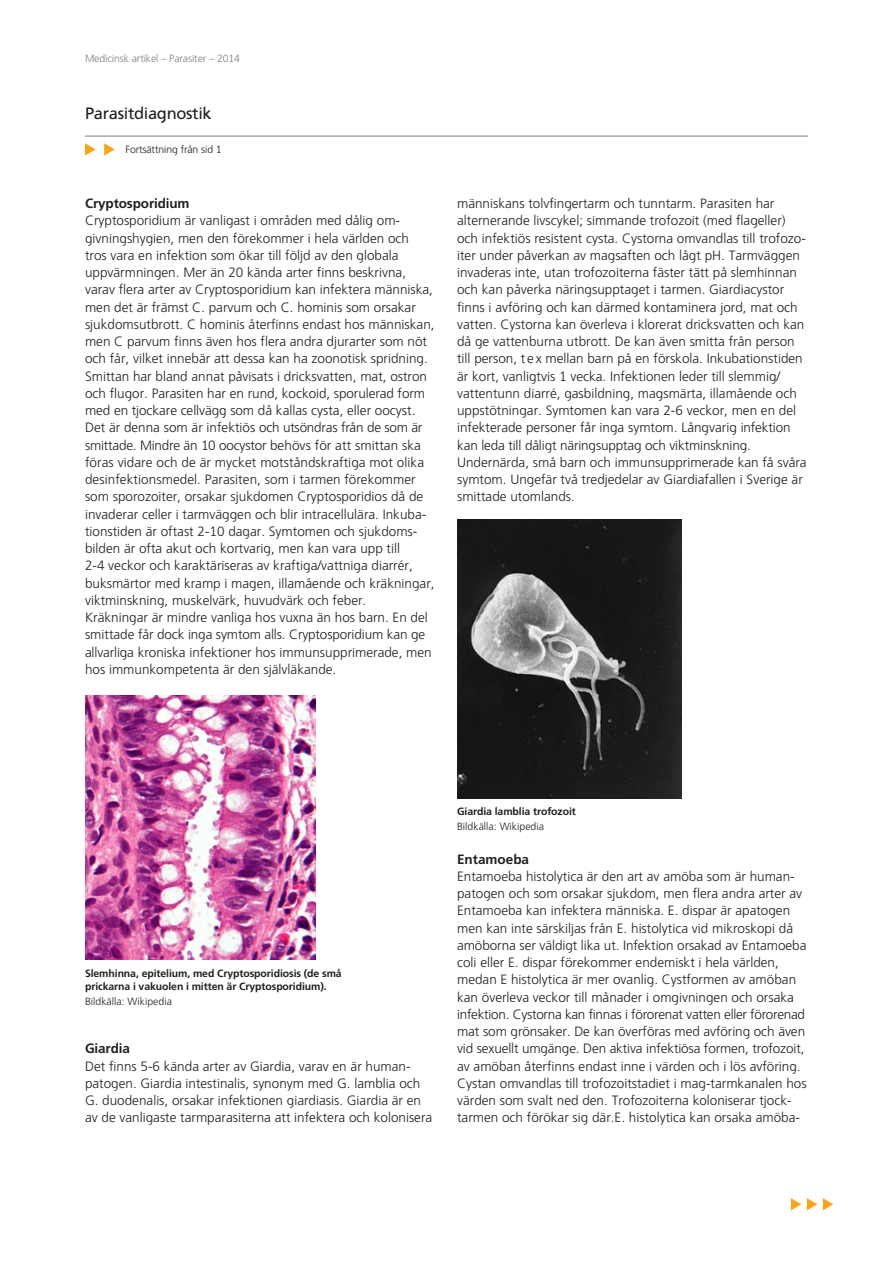
<style>
.page{position:relative;width:893px;height:1263px;background:#fff}
.page>*{position:absolute;margin:0;border:0;box-sizing:border-box;transform-origin:0 0}
.Rubrik_Ämne{font:16.5px "Freeway Unilabs";letter-spacing:-.02em;color:#231f20}
.Bröd{font:300 13.5px/17.2px "Freeway Unilabs";color:#231f20}
.Mellis{font:600 13.5px "Freeway Unilabs";letter-spacing:-.01em;color:#231f20}
.Bröd-2{font:600 13.5px "Freeway Unilabs";color:#231f20}
.Bildtext{font:600 10.5px/12.8px "Freeway Unilabs";letter-spacing:-.01em;color:#231f20}
.Bildtext-2{font:300 10.5px "Freeway Unilabs";color:#231f20}
.t1{font:300 10.5px "Freeway Unilabs";letter-spacing:-.01em;color:#7b807d}
</style>
<div class="page">
<hr style="left:85px;top:136px;width:723px;height:1px;background:#7b807d">
<svg style="left:85px;top:143px;width:11px;height:13px"></svg>
<svg style="left:104px;top:143px;width:11px;height:13px"></svg>
<img style="left:85px;top:695px;width:230px;height:264px">
<img style="left:457px;top:520px;width:224px;height:278px">
<svg style="left:791px;top:1198px;width:10px;height:12px"></svg>
<svg style="left:807px;top:1198px;width:10px;height:12px"></svg>
<svg style="left:823px;top:1198px;width:10px;height:12px"></svg>
<p class="t1" style="left:85px;top:53px;width:157px">Medicinsk artikel – Parasiter – 2014</p>
<p class="Rubrik_Ämne" style="left:85px;top:104px;width:128px">Parasitdiagnostik</p>
<p class="Bildtext-2" style="left:125px;top:144px;width:98px">Fortsättning från sid 1</p>
<p class="Mellis" style="left:85px;top:195px;width:106px">Cryptosporidium</p>
<p class="Bröd" style="left:85px;top:212px;width:351px">Cryptosporidium är vanligast i områden med dålig om&shy;givningshygien, men den förekommer i hela världen och<br>tros vara en infektion som ökar till följd av den globala uppvärmningen. Mer än 20 kända arter finns beskrivna, varav flera arter av Cryptosporidium kan infektera människa, men det är främst C. parvum och C. hominis som orsakar sjukdomsutbrott. C hominis återfinns endast hos människan, men C parvum finns även hos flera andra djurarter som nöt och får, vilket innebär att dessa kan ha zoonotisk spridning.<br>Smittan har bland annat påvisats i dricksvatten, mat, ostron och flugor. Parasiten har en rund, kockoid, sporulerad form med en tjockare cellvägg som då kallas cysta, eller oocyst.<br>Det är denna som är infektiös och utsöndras från de som är smittade. Mindre än 10 oocystor behövs för att smittan ska föras vidare och de är mycket motståndskraftiga mot olika desinfektionsmedel. Parasiten, som i tarmen förekommer som sporozoiter, orsakar sjukdomen Cryptosporidios då de invaderar celler i tarmväggen och blir intracellulära. Inkuba&shy;tionstiden är oftast 2-10 dagar. Symtomen och sjukdoms&shy;bilden är ofta akut och kortvarig, men kan vara upp till<br>2-4 veckor och karaktäriseras av kraftiga/vattniga diarrér, buksmärtor med kramp i magen, illamående och kräkningar, viktminskning, muskelvärk, huvudvärk och feber.<br>Kräkningar är mindre vanliga hos vuxna än hos barn. En del smittade får dock inga symtom alls. Cryptosporidium kan ge allvarliga kroniska infektioner hos immunsupprimerade, men hos immunkompetenta är den självläkande.</p>
<p class="Bröd" style="left:457px;top:195px;width:351px">människans tolvfingertarm och tunntarm. Parasiten har alternerande livscykel; simmande trofozoit (med flageller) och infektiös resistent cysta. Cystorna omvandlas till trofozo&shy;iter under påverkan av magsaften och lågt pH. Tarmväggen invaderas inte, utan trofozoiterna fäster tätt på slemhinnan och kan påverka näringsupptaget i tarmen. Giardiacystor finns i avföring och kan därmed kontaminera jord, mat och vatten. Cystorna kan överleva i klorerat dricksvatten och kan då ge vattenburna utbrott. De kan även smitta från person till person, t ex mellan barn på en förskola. Inkubationstiden är kort, vanligtvis 1 vecka. Infektionen leder till slemmig/ vattentunn diarré, gasbildning, magsmärta, illamående och uppstötningar. Symtomen kan vara 2-6 veckor, men en del infekterade personer får inga symtom. Långvarig infektion kan leda till dåligt näringsupptag och viktminskning.<br>Undernärda, små barn och immunsupprimerade kan få svåra symtom. Ungefär två tredjedelar av Giardiafallen i Sverige är smittade utomlands.</p>
<p class="Bildtext" style="left:85px;top:967px;width:258px">Slemhinna, epitelium, med Cryptosporidiosis (de små prickarna i vakuolen i mitten är Cryptosporidium).</p>
<p class="Bildtext-2" style="left:85px;top:995px;width:88px">Bildkälla: Wikipedia</p>
<p class="Mellis" style="left:85px;top:1041px;width:46px">Giardia</p>
<p class="Bröd" style="left:85px;top:1057px;width:349px">Det finns 5-6 kända arter av Giardia, varav en är human&shy;patogen. Giardia intestinalis, synonym med G. lamblia och G. duodenalis, orsakar infektionen giardiasis. Giardia är en av de vanligaste tarmparasiterna att infektera och kolonisera</p>
<p class="Bildtext" style="left:457px;top:805px;width:120px">Giardia lamblia trofozoit</p>
<p class="Bildtext-2" style="left:457px;top:821px;width:88px">Bildkälla: Wikipedia</p>
<p class="Bröd-2" style="left:457px;top:851px;width:74px">Entamoeba</p>
<p class="Bröd" style="left:457px;top:868px;width:351px">Entamoeba histolytica är den art av amöba som är human&shy;patogen och som orsakar sjukdom, men flera andra arter av Entamoeba kan infektera människa. E. dispar är apatogen men kan inte särskiljas från E. histolytica vid mikroskopi då amöborna ser väldigt lika ut. Infektion orsakad av Entamoeba coli eller E. dispar förekommer endemiskt i hela världen, medan E histolytica är mer ovanlig. Cystformen av amöban kan överleva veckor till månader i omgivningen och orsaka infektion. Cystorna kan finnas i förorenat vatten eller förorenad mat som grönsaker. De kan överföras med avföring och även vid sexuellt umgänge. Den aktiva infektiösa formen, trofozoit, av amöban återfinns endast inne i värden och i lös avföring.<br>Cystan omvandlas till trofozoitstadiet i mag-tarmkanalen hos värden som svalt ned den. Trofozoiterna koloniserar tjock&shy;tarmen och förökar sig där.E. histolytica kan orsaka amöba-</p>
</div>
